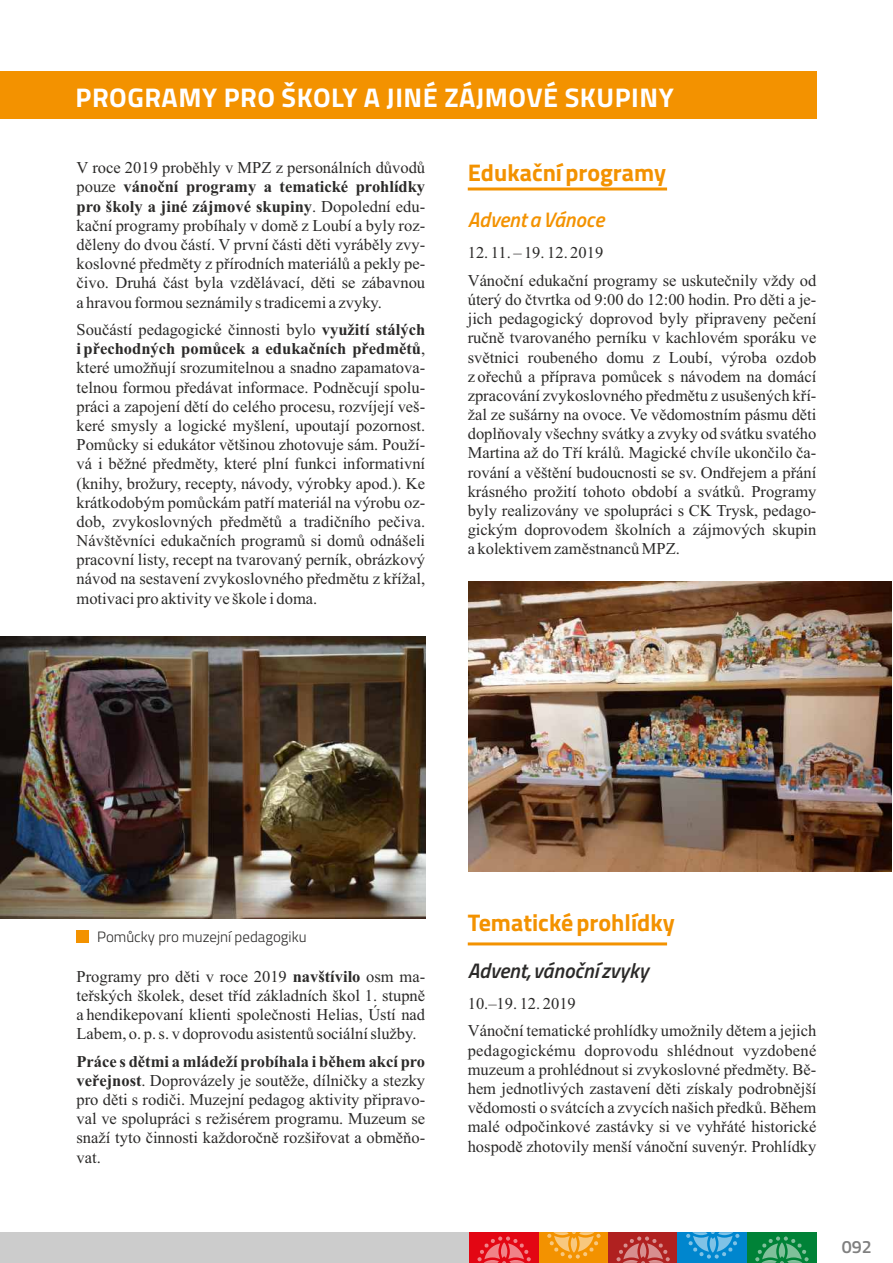
<style>
.page{position:relative;width:893px;height:1263px;background:#fff}
.page>*{position:absolute;margin:0;border:0;box-sizing:border-box;transform-origin:0 0}
.t1{font:700 27px "Titillium";letter-spacing:.02em;color:#fff}
.t2{font:700 24px "Titillium";color:#f39200}
.t3{font:italic 600 21px "Titillium";color:#2b2a29}
.t4{font:italic 600 21px "Titillium";color:#f39200}
.t5{font:600 17.85px "Titillium";color:#808080}
.t6{font:16.5px/19.2px "Times New Roman";color:#2b2a29;text-align:justify}
.t7{font:300 15px "Titillium";color:#2b2a29}
.s1{font-weight:700}
</style>
<div class="page">
<div style="left:0;top:72px;width:816px;height:47px;background:#f39200"></div>
<div style="left:0;top:1232px;width:470px;height:31px;background:#ccc"></div>
<div style="left:539px;top:1232px;width:69px;height:31px;background:#f39200"></div>
<div style="left:608px;top:1232px;width:70px;height:31px;background:#b02120"></div>
<div style="left:678px;top:1232px;width:69px;height:31px;background:#0086ce"></div>
<div style="left:747px;top:1232px;width:69px;height:31px;background:#008237"></div>
<div style="left:470px;top:1232px;width:69px;height:31px;background:#e30613"></div>
<svg style="left:477px;top:1236px;width:54px;height:27px"></svg>
<svg style="left:547px;top:1232px;width:54px;height:26px"></svg>
<svg style="left:616px;top:1236px;width:54px;height:27px"></svg>
<svg style="left:686px;top:1232px;width:53px;height:26px"></svg>
<svg style="left:755px;top:1236px;width:54px;height:27px"></svg>
<img style="left:0;top:636px;width:425px;height:282px">
<div style="left:77px;top:930px;width:12px;height:13px;background:#f39200"></div>
<hr style="left:468px;top:187px;width:199px;height:3px;background:#f39200">
<img style="left:468px;top:581px;width:424px;height:290px">
<hr style="left:468px;top:942px;width:199px;height:3px;background:#f39200">
<h1 class="t1" style="left:76px;top:86px;width:600px">PROGRAMY PRO ŠKOLY A JINÉ ZÁJMOVÉ SKUPINY</h1>
<p class="t6" style="left:77px;top:160px;width:350px">V roce 2019 proběhly v MPZ z personálních důvodů pouze <span class="s1">vánoční programy a tematické prohlídky pro školy a jiné zájmové skupiny</span>. Dopolední edu&shy;kační programy probíhaly v domě z Loubí a byly roz&shy;děleny do dvou částí. V první části děti vyráběly zvy&shy;koslovné předměty z přírodních materiálů a pekly pe&shy;čivo. Druhá část byla vzdělávací, děti se zábavnou a hravou formou seznámily s tradicemi a zvyky.</p>
<p class="t6" style="left:77px;top:321px;width:350px">Součástí pedagogické činnosti bylo <span class="s1">využití stálých i přechodných pomůcek a edukačních předmětů</span>, které umožňují srozumitelnou a snadno zapamatova&shy;telnou formou předávat informace. Podněcují spolu&shy;práci a zapojení dětí do celého procesu, rozvíjejí veš&shy;keré smysly a logické myšlení, upoutají pozornost.<br>Pomůcky si edukátor většinou zhotovuje sám. Použí&shy;vá i běžné předměty, které plní funkci informativní (knihy, brožury, recepty, návody, výrobky apod.). Ke krátkodobým pomůckám patří materiál na výrobu oz&shy;dob, zvykoslovných předmětů a tradičního pečiva.<br>Návštěvníci edukačních programů si domů odnášeli pracovní listy, recept na tvarovaný perník, obrázkový návod na sestavení zvykoslovného předmětu z křížal, motivaci pro aktivity ve škole i doma.</p>
<h2 class="t2" style="left:468px;top:163px;width:200px">Edukační programy</h2>
<p class="t4" style="left:468px;top:211px;width:138px">Advent a Vánoce</p>
<p class="t6" style="left:468px;top:241px;width:350px;line-height:27.5px">12. 11. – 19. 12. 2019<br>Vánoční edukační programy se uskutečnily vždy od</p>
<p class="t6" style="left:468px;top:291px;width:350px">úterý do čtvrtka od 9:00 do 12:00 hodin. Pro děti a je&shy;jich pedagogický doprovod byly připraveny pečení ručně tvarovaného perníku v kachlovém sporáku ve světnici roubeného domu z Loubí, výroba ozdob z ořechů a příprava pomůcek s návodem na domácí zpracování zvykoslovného předmětu z usušených kří&shy;žal ze sušárny na ovoce. Ve vědomostním pásmu děti doplňovaly všechny svátky a zvyky od svátku svatého Martina až do Tří králů. Magické chvíle ukončilo ča&shy;rování a věštění budoucnosti se sv. Ondřejem a přání krásného prožití tohoto období a svátků. Programy byly realizovány ve spolupráci s CK Trysk, pedago&shy;gickým doprovodem školních a zájmových skupin a kolektivem zaměstnanců MPZ.</p>
<p class="t7" style="left:97px;top:931px;width:211px">Pomůcky pro muzejní pedagogiku</p>
<p class="t6" style="left:77px;top:968px;width:350px">Programy pro děti v roce 2019 <span class="s1">navštívilo</span> osm ma&shy;teřských školek, deset tříd základních škol 1. stupně a hendikepovaní klienti společnosti Helias, Ústí nad Labem, o. p. s. v doprovodu asistentů sociální služby.</p>
<p class="t6" style="left:77px;top:1053px;width:350px"><span class="s1">Práce s dětmi a mládeží probíhala i během akcí pro veřejnost</span>. Doprovázely je soutěže, dílničky a stezky pro děti s rodiči. Muzejní pedagog aktivity připravo&shy;val ve spolupráci s režisérem programu. Muzeum se snaží tyto činnosti každoročně rozšiřovat a obměňo&shy;vat.</p>
<h2 class="t2" style="left:468px;top:913px;width:209px">Tematické prohlídky</h2>
<p class="t3" style="left:468px;top:962px;width:182px">Advent, vánoční zvyky</p>
<p class="t6" style="left:468px;top:991px;width:350px;line-height:27.5px">10.–19. 12. 2019<br>Vánoční tematické prohlídky umožnily dětem a jejich</p>
<p class="t6" style="left:468px;top:1042px;width:350px">pedagogickému doprovodu shlédnout vyzdobené muzeum a prohlédnout si zvykoslovné předměty. Bě&shy;hem jednotlivých zastavení děti získaly podrobnější vědomosti o svátcích a zvycích našich předků. Během malé odpočinkové zastávky si ve vyhřáté historické hospodě zhotovily menší vánoční suvenýr. Prohlídky</p>
<p class="t5" style="left:842px;top:1240px;width:32px">092</p>
</div>
